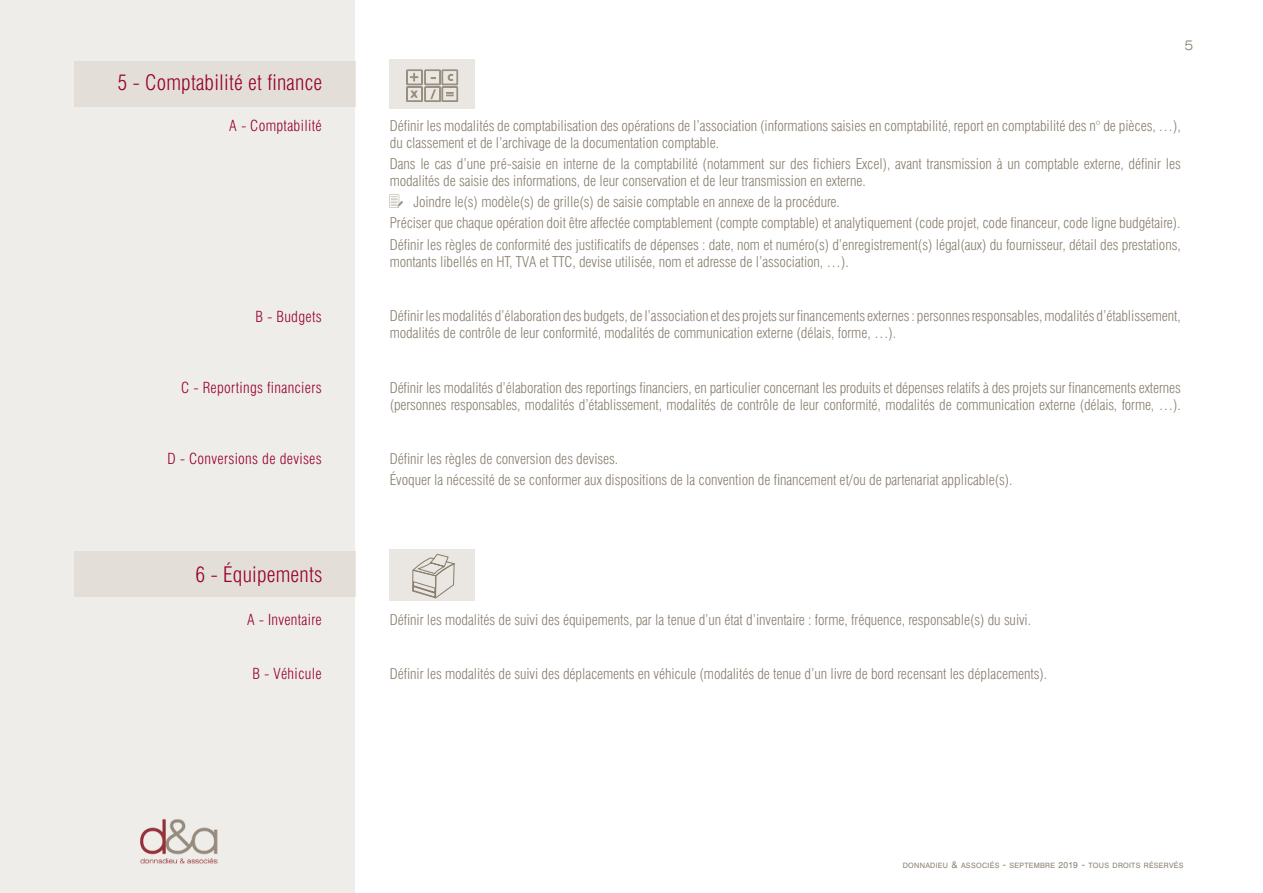
<style>
.page{position:relative;width:1263px;height:893px;background:#fff}
.page>*{position:absolute;margin:0;border:0;box-sizing:border-box;transform-origin:0 0}
.t1{font:300 condensed 21px "Swiss 721 BT";letter-spacing:.01em;color:#98002e}
.t2{font:300 condensed 15px "Swiss 721 BT";letter-spacing:.02em;color:#98002e}
.t3{font:300 condensed 14.55px/17px "Swiss 721 BT";letter-spacing:-.005em;color:#887e6e}
.t4{font:300 expanded 13.5px "Swiss 721 BT";color:#887e6e}
.t5{font:7.35px "Swiss 721 BT";letter-spacing:.035em;color:#887e6e}
.s1{font-size:9px}
.s2{font-size:10.5px}
.s3{font-size:8.55px}
</style>
<div class="page">
<div style="left:0;top:0;width:355px;height:893px;background:#efedea"></div>
<img style="left:140px;top:819px;width:78px;height:44px">
<svg style="left:389px;top:194px;width:14px;height:14px"></svg>
<div style="left:389px;top:60px;width:85px;height:49px;background:#eae7e2"></div>
<div style="left:389px;top:550px;width:85px;height:51px;background:#eae7e2"></div>
<div style="left:74px;top:61px;width:281px;height:46px;background:#e3dfd8"></div>
<div style="left:74px;top:551px;width:281px;height:46px;background:#e3dfd8"></div>
<svg style="left:412px;top:553px;width:43px;height:46px"></svg>
<svg style="left:407px;top:70px;width:51px;height:32px"></svg>
<p class="t1" style="left:117px;top:70px;width:206px">5 - Comptabilité et finance</p>
<p class="t4" style="left:1184px;top:37px;width:10px">5</p>
<p class="t2" style="left:229px;top:117px;width:94px">A - Comptabilité</p>
<p class="t3" style="left:390px;top:117px;width:792px">Définir les modalités de comptabilisation des opérations de l’association (informations saisies en comptabilité, report en comptabilité des n° de pièces, …), du classement et de l’archivage de la documentation comptable.</p>
<p class="t3" style="left:390px;top:155px;width:792px">Dans le cas d’une pré-saisie en interne de la comptabilité (notamment sur des fichiers Excel), avant transmission à un comptable externe, définir les modalités de saisie des informations, de leur conservation et de leur transmission en externe.</p>
<p class="t3" style="left:413px;top:193px;width:428px">Joindre le(s) modèle(s) de grille(s) de saisie comptable en annexe de la procédure.</p>
<p class="t3" style="left:390px;top:215px;width:792px">Préciser que chaque opération doit être affectée comptablement (compte comptable) et analytiquement (code projet, code financeur, code ligne budgétaire).</p>
<p class="t3" style="left:390px;top:236px;width:792px">Définir les règles de conformité des justificatifs de dépenses : date, nom et numéro(s) d’enregistrement(s) légal(aux) du fournisseur, détail des prestations, montants libellés en HT, TVA et TTC, devise utilisée, nom et adresse de l’association, …).</p>
<p class="t2" style="left:255px;top:307px;width:68px">B - Budgets</p>
<p class="t3" style="left:390px;top:307px;width:792px">Définir les modalités d’élaboration des budgets, de l’association et des projets sur financements externes : personnes responsables, modalités d’établissement, modalités de contrôle de leur conformité, modalités de communication externe (délais, forme, …).</p>
<p class="t2" style="left:181px;top:379px;width:142px">C - Reportings financiers</p>
<p class="t3" style="left:390px;top:379px;width:792px">Définir les modalités d’élaboration des reportings financiers, en particulier concernant les produits et dépenses relatifs à des projets sur financements externes (personnes responsables, modalités d’établissement, modalités de contrôle de leur conformité, modalités de communication externe (délais, forme, …).</p>
<p class="t2" style="left:167px;top:450px;width:156px">D - Conversions de devises</p>
<p class="t3" style="left:390px;top:450px;width:230px">Définir les règles de conversion des devises.</p>
<p class="t3" style="left:390px;top:471px;width:624px">Évoquer la nécessité de se conformer aux dispositions de la convention de financement et/ou de partenariat applicable(s).</p>
<p class="t1" style="left:195px;top:561px;width:128px">6 - Équipements</p>
<p class="t2" style="left:247px;top:611px;width:76px">A - Inventaire</p>
<p class="t3" style="left:390px;top:611px;width:643px">Définir les modalités de suivi des équipements, par la tenue d’un état d’inventaire : forme, fréquence, responsable(s) du suivi.</p>
<p class="t2" style="left:252px;top:665px;width:71px">B - Véhicule</p>
<p class="t3" style="left:390px;top:665px;width:659px">Définir les modalités de suivi des déplacements en véhicule (modalités de tenue d’un livre de bord recensant les déplacements).</p>
<p class="t5" style="left:903px;top:861px;width:282px">DONNADIEU <span class="s1">&amp;</span> ASSOCIÉS <span class="s2">-</span> SEPTEMBRE <span class="s3">2019</span> <span class="s2">-</span> TOUS DROITS RÉSERVÉS</p>
</div>
